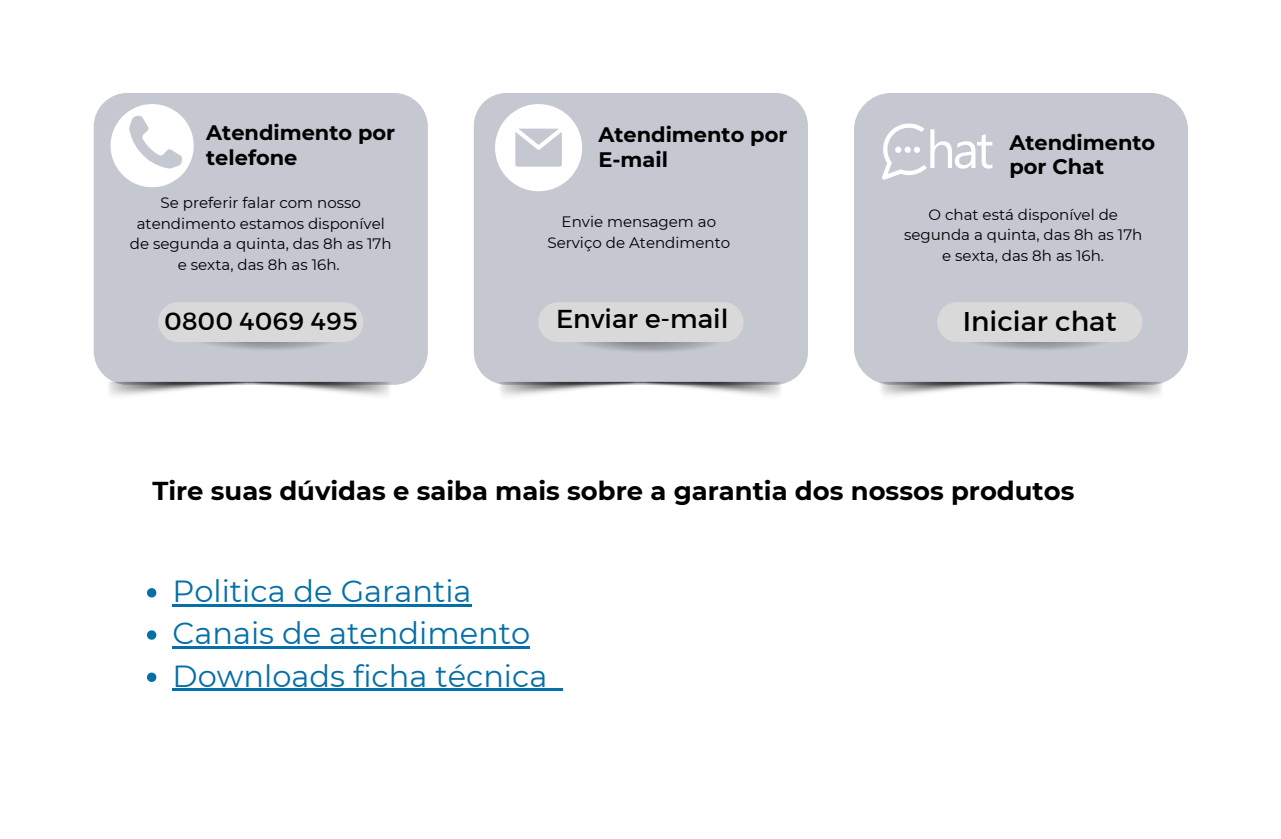
<style>
.page{position:relative;width:1281px;height:839px;background:#fff}
.page>*{position:absolute;margin:0;border:0;box-sizing:border-box;transform-origin:0 0}
.t1{font:30.5px "Montserrat";color:#056fa8}
.t2{font:27.62px "Kief Montaser Regular";color:#000}
.t3{font:26.38px "Kief Montaser Regular";color:#000}
.t4{font:700 25.88px "Montserrat";color:#000}
.t5{font:25.12px "Kief Montaser Regular";color:#000}
.t6{font:700 20.88px "Montserrat";color:#000}
.t7{font:15px/20.6px "Montserrat";color:#000;text-align:center}
</style>
<div class="page">
<div style="left:854px;top:93px;width:334px;height:291px;background:#c5c7d1;border-radius:38px"></div>
<div style="left:474px;top:93px;width:334px;height:291px;background:#c5c7d1"></div>
<div style="left:94px;top:93px;width:334px;height:291px;background:#c5c7d1;border-radius:34px"></div>
<img style="left:107px;top:377px;width:286px;height:19px">
<img style="left:498px;top:374px;width:286px;height:22px">
<img style="left:878px;top:381px;width:286px;height:15px">
<svg style="left:111px;top:104px;width:83px;height:83px"></svg>
<svg style="left:495px;top:104px;width:87px;height:87px"></svg>
<svg style="left:882px;top:123px;width:110px;height:57px"></svg>
<div style="left:158px;top:302px;width:205px;height:40px;background:#d9d9d9;border-radius:20px"></div>
<img style="left:571px;top:342px;width:155px;height:11px">
<div style="left:538px;top:302px;width:205px;height:40px;background:#d9d9d9;border-radius:20px"></div>
<div style="left:937px;top:302px;width:205px;height:40px;background:#d9d9d9;border-radius:20px"></div>
<svg style="left:147px;top:588px;width:9px;height:9px"></svg>
<hr style="left:173px;top:603px;width:299px;height:3px;background:#056fa8">
<svg style="left:147px;top:630px;width:9px;height:9px"></svg>
<hr style="left:173px;top:646px;width:357px;height:2px;background:#056fa8">
<svg style="left:147px;top:672px;width:9px;height:9px"></svg>
<hr style="left:173px;top:688px;width:172px;height:3px;background:#056fa8">
<hr style="left:345px;top:688px;width:202px;height:3px;background:#056fa8">
<hr style="left:547px;top:688px;width:16px;height:3px;background:#056fa8">
<p class="t6" style="left:206px;top:120px;width:190px">Atendimento por</p>
<p class="t6" style="left:206px;top:145px;width:93px">telefone</p>
<p class="t7" style="left:137px;top:192px;width:250px">Se preferir falar com nosso atendimento estamos disponível</p>
<p class="t7" style="left:130px;top:233px;width:263px">de segunda a quinta, das 8h as 17h e sexta, das 8h as 16h.</p>
<p class="t6" style="left:598px;top:122px;width:190px">Atendimento por</p>
<p class="t6" style="left:598px;top:147px;width:71px">E-mail</p>
<p class="t7" style="left:561px;top:211px;width:156px">Envie mensagem ao</p>
<p class="t7" style="left:547px;top:232px;width:184px">Serviço de Atendimento</p>
<p class="t6" style="left:1009px;top:129px;width:147px">Atendimento</p>
<p class="t6" style="left:1009px;top:154px;width:96px">por Chat</p>
<p class="t7" style="left:904px;top:204px;width:240px">O chat está disponível de segunda a quinta, das 8h as 17h e sexta, das 8h as 16h.</p>
<p class="t5" style="left:164px;top:306px;width:195px">0800 4069 495</p>
<p class="t3" style="left:556px;top:302px;width:174px">Enviar e-mail</p>
<p class="t2" style="left:963px;top:304px;width:155px">Iniciar chat</p>
<p class="t4" style="left:152px;top:474px;width:923px">Tire suas dúvidas e saiba mais sobre a garantia dos nossos produtos</p>
<p class="t1" style="left:173px;top:572px;width:300px">Politica de Garantia</p>
<p class="t1" style="left:173px;top:614px;width:359px">Canais de atendimento</p>
<p class="t1" style="left:173px;top:656px;width:376px">Downloads ficha técnica</p>
</div>
